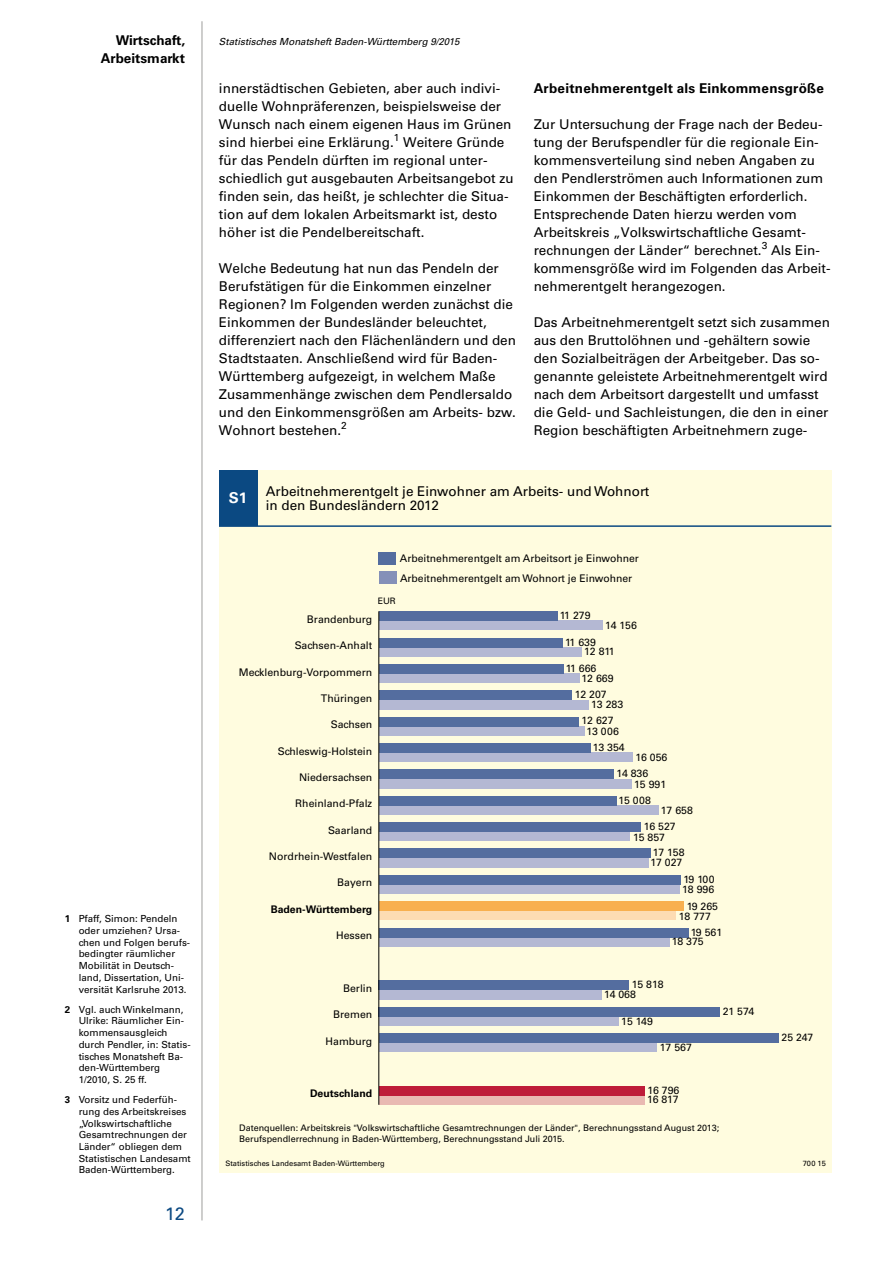
<style>
.page{position:relative;width:893px;height:1263px;background:#fff}
.page>*{position:absolute;margin:0;border:0;box-sizing:border-box;transform-origin:0 0}
.t1{font:18px "Univers";color:#0b4982}
.t2{font:700 15px "Univers";color:#fff}
.t3{font:13.5px/18px "Univers";color:#000}
.t4{font:700 13.5px "Univers";letter-spacing:.015em;color:#000}
.t5{font:10.5px/20.2px "Univers";color:#000}
.t6{font:700 10.5px "Univers";color:#000}
.t7{font:9.75px/11.7px "Univers";color:#000}
.t8{font:italic 9.75px "Univers";color:#000}
.t9{font:9px/10.8px "Univers";color:#000}
.t10{font:8.85px "Univers";color:#000}
.t11{font:7.5px "Univers";color:#000}
.s1{font-weight:700}
</style>
<div class="page">
<hr style="left:202px;top:21px;width:1px;height:1199px;background:#9d9d9c">
<div style="left:219px;top:471px;width:612px;height:701px;background:#fffcdf"></div>
<div style="left:219px;top:471px;width:38px;height:55px;background:#0b4982"></div>
<div style="left:379px;top:552px;width:17px;height:13px;background:#546d9f"></div>
<div style="left:379px;top:572px;width:17px;height:12px;background:#8490b8"></div>
<hr style="left:219px;top:525px;width:612px;height:2px;background:#0b4982">
<div style="left:379px;top:621px;width:224px;height:9px;background:#b4b8d3"></div>
<div style="left:379px;top:647px;width:202px;height:10px;background:#b4b8d3"></div>
<div style="left:379px;top:673px;width:200px;height:10px;background:#b4b8d3"></div>
<div style="left:379px;top:700px;width:210px;height:9px;background:#b4b8d3"></div>
<div style="left:379px;top:726px;width:206px;height:10px;background:#b4b8d3"></div>
<div style="left:379px;top:752px;width:254px;height:10px;background:#b4b8d3"></div>
<div style="left:379px;top:779px;width:253px;height:9px;background:#b4b8d3"></div>
<div style="left:379px;top:805px;width:279px;height:10px;background:#b4b8d3"></div>
<div style="left:379px;top:832px;width:251px;height:9px;background:#b4b8d3"></div>
<div style="left:379px;top:858px;width:269px;height:9px;background:#b4b8d3"></div>
<div style="left:379px;top:884px;width:300px;height:10px;background:#b4b8d3"></div>
<div style="left:379px;top:911px;width:297px;height:9px;background:#fddcb3"></div>
<div style="left:379px;top:937px;width:290px;height:9px;background:#b4b8d3"></div>
<div style="left:379px;top:990px;width:222px;height:9px;background:#b4b8d3"></div>
<div style="left:379px;top:1016px;width:239px;height:10px;background:#b4b8d3"></div>
<div style="left:379px;top:1042px;width:278px;height:10px;background:#b4b8d3"></div>
<div style="left:379px;top:1095px;width:266px;height:10px;background:#e9b9b2"></div>
<div style="left:379px;top:611px;width:178px;height:10px;background:#546d9f"></div>
<div style="left:379px;top:638px;width:184px;height:9px;background:#546d9f"></div>
<div style="left:379px;top:664px;width:184px;height:10px;background:#546d9f"></div>
<div style="left:379px;top:690px;width:193px;height:10px;background:#546d9f"></div>
<div style="left:379px;top:717px;width:200px;height:9px;background:#546d9f"></div>
<div style="left:379px;top:743px;width:211px;height:10px;background:#546d9f"></div>
<div style="left:379px;top:769px;width:234px;height:10px;background:#546d9f"></div>
<div style="left:379px;top:796px;width:237px;height:9px;background:#546d9f"></div>
<div style="left:379px;top:822px;width:261px;height:10px;background:#546d9f"></div>
<div style="left:379px;top:849px;width:271px;height:9px;background:#546d9f"></div>
<div style="left:379px;top:875px;width:302px;height:9px;background:#546d9f"></div>
<div style="left:379px;top:901px;width:304px;height:10px;background:#f8b04f"></div>
<div style="left:379px;top:928px;width:309px;height:9px;background:#546d9f"></div>
<div style="left:379px;top:980px;width:250px;height:10px;background:#546d9f"></div>
<div style="left:379px;top:1007px;width:341px;height:9px;background:#546d9f"></div>
<div style="left:379px;top:1033px;width:399px;height:10px;background:#546d9f"></div>
<div style="left:379px;top:1086px;width:265px;height:9px;background:#be1c39"></div>
<hr style="left:378px;top:611px;width:1px;height:494px;background:#000">
<p class="t4" style="left:116px;top:32px;width:71px">Wirtschaft,</p>
<p class="t8" style="left:219px;top:35px;width:242px">Statistisches Monatsheft Baden-Württemberg 9/2015</p>
<p class="t4" style="left:101px;top:50px;width:86px">Arbeitsmarkt</p>
<p class="t3" style="left:219px;top:79px;width:296px">innerstädtischen Gebieten, aber auch indivi&shy;duelle Wohnpräferenzen, beispielsweise der Wunsch nach einem eigenen Haus im Grünen sind hierbei eine Erklärung.<sup>1</sup> Weitere Gründe für das Pendeln dürften im regional unter&shy;schiedlich gut ausgebauten Arbeitsangebot zu finden sein, das heißt, je schlechter die Situa&shy;tion auf dem lokalen Arbeitsmarkt ist, desto höher ist die Pendelbereitschaft.</p>
<p class="t3" style="left:219px;top:259px;width:299px">Welche Bedeutung hat nun das Pendeln der Berufstätigen für die Einkommen einzelner Regionen? Im Folgenden werden zunächst die Einkommen der Bundesländer beleuchtet, differenziert nach den Flächenländern und den Stadtstaaten. Anschließend wird für Baden-Württemberg aufgezeigt, in welchem Maße Zusammenhänge zwischen dem Pendlersaldo und den Einkommensgrößen am Arbeits- bzw.<br>Wohnort bestehen.<sup>2</sup></p>
<p class="t4" style="left:534px;top:80px;width:292px">Arbeitnehmerentgelt als Einkommensgröße</p>
<p class="t3" style="left:534px;top:115px;width:297px">Zur Untersuchung der Frage nach der Bedeu&shy;tung der Berufspendler für die regionale Ein&shy;kommensverteilung sind neben Angaben zu den Pendlerströmen auch Informationen zum Einkommen der Beschäftigten erforderlich.<br>Entsprechende Daten hierzu werden vom Arbeitskreis „Volkswirtschaftliche Gesamt&shy;rechnungen der Länder“ berechnet.<sup>3</sup> Als Ein&shy;kommensgröße wird im Folgenden das Arbeit&shy;nehmerentgelt herangezogen.</p>
<p class="t3" style="left:534px;top:313px;width:298px">Das Arbeitnehmerentgelt setzt sich zusammen aus den Bruttolöhnen und -gehältern sowie den Sozialbeiträgen der Arbeitgeber. Das so&shy;genannte geleistete Arbeitnehmerentgelt wird nach dem Arbeitsort dargestellt und umfasst die Geld- und Sachleistungen, die den in einer Region beschäftigten Arbeitnehmern zuge-</p>
<p class="t2" style="left:229px;top:489px;width:20px">S1</p>
<p class="t3" style="left:266px;top:484px;width:385px;line-height:14.2px">Arbeitnehmerentgelt je Einwohner am Arbeits- und Wohnort in den Bundesländern 2012</p>
<p class="t5" style="left:400px;top:548px;width:241px">Arbeitnehmerentgelt am Arbeitsort je Einwohner<br>Arbeitnehmerentgelt am Wohnort je Einwohner</p>
<p class="t10" style="left:378px;top:596px;width:20px">EUR</p>
<p class="t5" style="left:307px;top:609px;width:67px">Brandenburg</p>
<p class="t5" style="left:295px;top:635px;width:79px">Sachsen-Anhalt</p>
<p class="t5" style="left:560px;top:605px;width:32px">11 279</p>
<p class="t5" style="left:605px;top:615px;width:33px">14 156</p>
<p class="t5" style="left:565px;top:632px;width:32px">11 639</p>
<p class="t5" style="left:584px;top:641px;width:32px">12 811</p>
<p class="t7" style="left:79px;top:913px;width:113px;text-indent:-14px"><span class="s1">1</span> Pfaff, Simon: Pendeln oder umziehen? Ursa&shy;chen und Folgen berufs&shy;bedingter räumlicher<br>Mobilität in Deutsch&shy;land, Dissertation, Uni&shy;versität Karlsruhe 2013.</p>
<p class="t7" style="left:79px;top:1003px;width:113px;text-indent:-14px"><span class="s1">2</span> Vgl. auch Winkelmann,<br>Ulrike: Räumlicher Ein&shy;kommensausgleich durch Pendler, in: Statis&shy;tisches Monatsheft Ba&shy;den-Württemberg<br>1/2010, S. 25 ff.</p>
<p class="t7" style="left:79px;top:1094px;width:114px;text-indent:-14px"><span class="s1">3</span> Vorsitz und Federfüh&shy;rung des Arbeitskreises „Volkswirtschaftliche<br>Gesamtrechnungen der<br>Länder“ obliegen dem<br>Statistischen Landesamt<br>Baden-Württemberg.</p>
<h1 class="t1" style="left:165px;top:1203px;width:21px">12</h1>
<p class="t5" style="left:239px;top:662px;width:135px">Mecklenburg-Vorpommern</p>
<p class="t5" style="left:566px;top:658px;width:32px">11 666</p>
<p class="t5" style="left:582px;top:668px;width:33px">12 669</p>
<p class="t5" style="left:321px;top:688px;width:53px">Thüringen</p>
<p class="t5" style="left:575px;top:685px;width:33px">12 207</p>
<p class="t5" style="left:591px;top:694px;width:33px">13 283</p>
<p class="t5" style="left:331px;top:715px;width:43px">Sachsen</p>
<p class="t5" style="left:582px;top:710px;width:33px">12 627</p>
<p class="t5" style="left:586px;top:721px;width:34px">13 006</p>
<p class="t5" style="left:278px;top:741px;width:96px">Schleswig-Holstein</p>
<p class="t5" style="left:593px;top:737px;width:33px">13 354</p>
<p class="t5" style="left:635px;top:747px;width:33px">16 056</p>
<p class="t5" style="left:299px;top:767px;width:75px">Niedersachsen</p>
<p class="t5" style="left:616px;top:763px;width:33px">14 836</p>
<p class="t5" style="left:634px;top:774px;width:33px">15 991</p>
<p class="t5" style="left:295px;top:794px;width:79px">Rheinland-Pfalz</p>
<p class="t5" style="left:618px;top:790px;width:34px">15 008</p>
<p class="t5" style="left:661px;top:800px;width:33px">17 658</p>
<p class="t5" style="left:328px;top:820px;width:46px">Saarland</p>
<p class="t5" style="left:644px;top:816px;width:33px">16 527</p>
<p class="t5" style="left:633px;top:827px;width:33px">15 857</p>
<p class="t5" style="left:269px;top:846px;width:105px">Nordrhein-Westfalen</p>
<p class="t5" style="left:653px;top:842px;width:33px">17 158</p>
<p class="t5" style="left:650px;top:852px;width:33px">17 027</p>
<p class="t5" style="left:337px;top:873px;width:37px">Bayern</p>
<p class="t5" style="left:683px;top:869px;width:33px">19 100</p>
<p class="t5" style="left:682px;top:879px;width:33px">18 996</p>
<p class="t6" style="left:271px;top:903px;width:103px">Baden-Württemberg</p>
<p class="t5" style="left:687px;top:896px;width:33px">19 265</p>
<p class="t5" style="left:679px;top:906px;width:33px">18 777</p>
<p class="t5" style="left:336px;top:925px;width:38px">Hessen</p>
<p class="t5" style="left:691px;top:922px;width:33px">19 561</p>
<p class="t5" style="left:672px;top:932px;width:33px">18 375</p>
<p class="t5" style="left:343px;top:978px;width:31px">Berlin</p>
<p class="t5" style="left:632px;top:974px;width:33px">15 818</p>
<p class="t5" style="left:604px;top:984px;width:33px">14 068</p>
<p class="t5" style="left:333px;top:1004px;width:41px">Bremen</p>
<p class="t5" style="left:621px;top:1011px;width:33px">15 149</p>
<p class="t5" style="left:723px;top:1001px;width:33px">21 574</p>
<p class="t5" style="left:326px;top:1031px;width:48px">Hamburg</p>
<p class="t6" style="left:310px;top:1087px;width:64px">Deutschland</p>
<p class="t5" style="left:660px;top:1037px;width:33px">17 567</p>
<p class="t5" style="left:647px;top:1085px;width:34px;line-height:9.4px">16 796<br>16 817</p>
<p class="t9" style="left:239px;top:1123px;width:481px">Datenquellen: Arbeitskreis "Volkswirtschaftliche Gesamtrechnungen der Länder", Berechnungsstand August 2013;<br>Berufspendlerrechnung in Baden-Württemberg, Berechnungsstand Juli 2015.</p>
<p class="t5" style="left:781px;top:1027px;width:33px">25 247</p>
<p class="t11" style="left:225px;top:1159px;width:161px">Statistisches Landesamt Baden-Württemberg</p>
<p class="t11" style="left:803px;top:1159px;width:25px">700 15</p>
</div>
